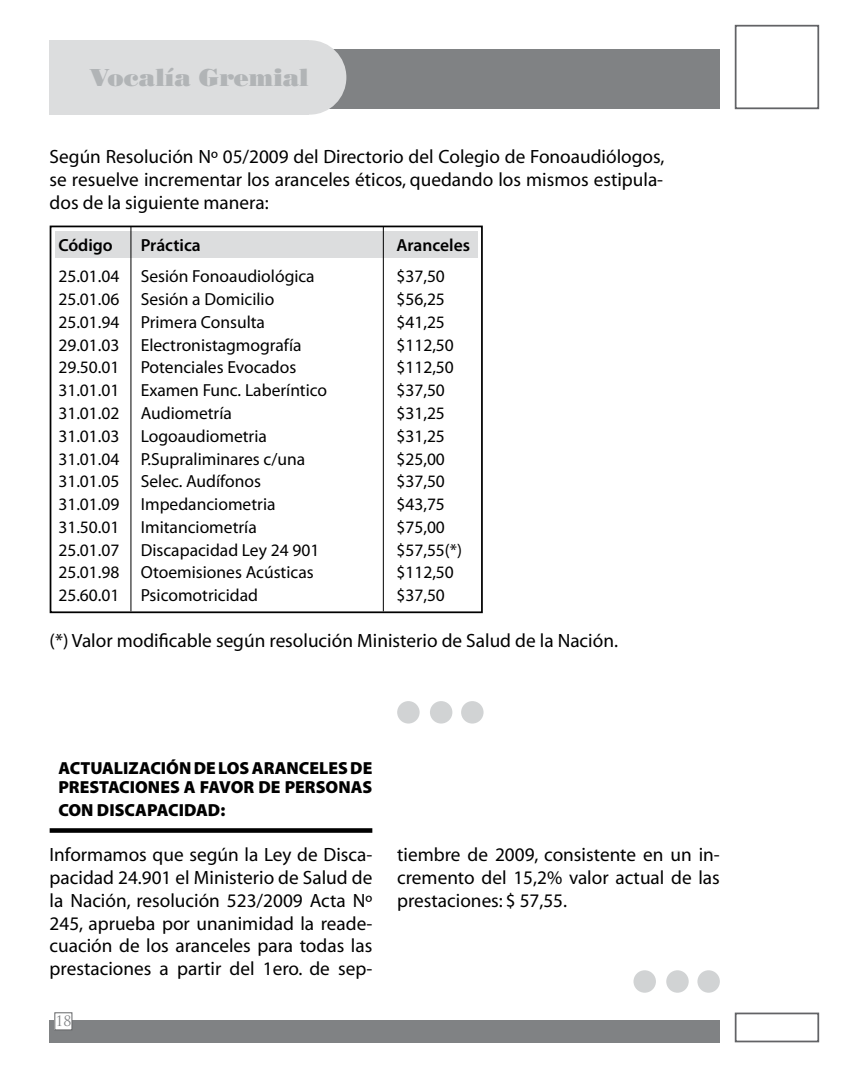
<style>
.page{position:relative;width:844px;height:1092px;background:#fff}
.page>*{position:absolute;margin:0;border:0;box-sizing:border-box;transform-origin:0 0}
.t1{font:24.5px "Bodoni Poster";color:#b1b4b6}
.t2{font:19.25px/22.8px "Myriad";color:#000;text-align:justify}
.t3{font:17.5px "Myriad Pro";color:#000}
.t4{font:900 17.5px/19.2px "Myriad Pro";color:#000}
.t5{font:600 17.5px "Myriad Pro";color:#000}
.t6{font:14px "Trajan Pro";color:#808284}
</style>
<div class="page">
<div style="left:50px;top:50px;width:669px;height:59px;background:#808284"></div>
<div style="left:734px;top:25px;width:85px;height:84px;border:2px solid #626366"></div>
<div style="left:50px;top:1019px;width:669px;height:23px;background:#808284"></div>
<div style="left:55px;top:1012px;width:17px;height:17px;background:#fff"></div>
<div style="left:55px;top:1012px;width:17px;height:18px;border:1px solid #646567"></div>
<div style="left:734px;top:1012px;width:85px;height:30px;border:2px solid #626366"></div>
<div style="left:55px;top:231px;width:422px;height:27px;background:#dcddde"></div>
<div style="left:50px;top:225px;width:432px;height:388px;border:2px solid #000"></div>
<hr style="left:383px;top:226px;width:1px;height:385px;background:#000">
<hr style="left:130px;top:226px;width:1px;height:385px;background:#000">
<div style="left:273px;top:40px;width:73px;height:75px;background:#dcddde;border-radius:50%"></div>
<div style="left:50px;top:40px;width:259px;height:75px;background:#dcddde"></div>
<div style="left:50px;top:828px;width:322px;height:4px;border:2px solid #000"></div>
<div style="left:461px;top:701px;width:22px;height:22px;background:#d1d3d4;border-radius:50%"></div>
<div style="left:430px;top:701px;width:22px;height:22px;background:#d1d3d4;border-radius:50%"></div>
<div style="left:397px;top:701px;width:22px;height:22px;background:#d1d3d4;border-radius:50%"></div>
<div style="left:697px;top:970px;width:22px;height:22px;background:#d1d3d4;border-radius:50%"></div>
<div style="left:666px;top:970px;width:22px;height:22px;background:#d1d3d4;border-radius:50%"></div>
<div style="left:633px;top:970px;width:22px;height:22px;background:#d1d3d4;border-radius:50%"></div>
<p class="t1" style="left:89px;top:62px;width:221px">Vocalía Gremial</p>
<p class="t2" style="left:50px;top:146px;width:616px">Según Resolución Nº 05/2009 del Directorio del Colegio de Fonoaudiólogos, se resuelve incrementar los aranceles éticos, quedando los mismos estipula&shy;dos de la siguiente manera:</p>
<p class="t5" style="left:58px;top:234px;width:56px">Código</p>
<p class="t5" style="left:141px;top:234px;width:62px">Práctica</p>
<p class="t5" style="left:396px;top:234px;width:75px">Aranceles</p>
<p class="t3" style="left:58px;top:266px;width:258px">25.01.04 Sesión Fonoaudiológica</p>
<p class="t3" style="left:396px;top:266px;width:50px">$37,50</p>
<p class="t3" style="left:58px;top:288px;width:217px">25.01.06 Sesión a Domicilio</p>
<p class="t3" style="left:396px;top:288px;width:50px">$56,25</p>
<p class="t3" style="left:58px;top:311px;width:208px">25.01.94 Primera Consulta</p>
<p class="t3" style="left:396px;top:311px;width:50px">$41,25</p>
<p class="t3" style="left:58px;top:334px;width:245px">29.01.03 Electronistagmografía</p>
<p class="t3" style="left:396px;top:334px;width:59px">$112,50</p>
<p class="t3" style="left:58px;top:357px;width:239px">29.50.01 Potenciales Evocados</p>
<p class="t3" style="left:396px;top:357px;width:59px">$112,50</p>
<p class="t3" style="left:58px;top:379px;width:270px">31.01.01 Examen Func. Laberíntico</p>
<p class="t3" style="left:396px;top:379px;width:50px">$37,50</p>
<p class="t3" style="left:58px;top:402px;width:175px">31.01.02 Audiometría</p>
<p class="t3" style="left:396px;top:402px;width:50px">$31,25</p>
<p class="t3" style="left:58px;top:425px;width:210px">31.01.03 Logoaudiometria</p>
<p class="t3" style="left:396px;top:425px;width:50px">$31,25</p>
<p class="t3" style="left:58px;top:448px;width:248px">31.01.04 P.Supraliminares c/una</p>
<p class="t3" style="left:396px;top:448px;width:50px">$25,00</p>
<p class="t3" style="left:58px;top:470px;width:204px">31.01.05 Selec. Audífonos</p>
<p class="t3" style="left:396px;top:470px;width:50px">$37,50</p>
<p class="t3" style="left:58px;top:493px;width:218px">31.01.09 Impedanciometria</p>
<p class="t3" style="left:396px;top:493px;width:50px">$43,75</p>
<p class="t3" style="left:58px;top:516px;width:200px">31.50.01 Imitanciometría</p>
<p class="t3" style="left:396px;top:516px;width:50px">$75,00</p>
<p class="t3" style="left:58px;top:539px;width:262px">25.01.07 Discapacidad Ley 24 901</p>
<p class="t3" style="left:396px;top:539px;width:67px">$57,55(*)</p>
<p class="t3" style="left:58px;top:561px;width:257px">25.01.98 Otoemisiones Acústicas</p>
<p class="t3" style="left:396px;top:561px;width:59px">$112,50</p>
<p class="t3" style="left:58px;top:584px;width:201px">25.60.01 Psicomotricidad</p>
<p class="t3" style="left:396px;top:584px;width:50px">$37,50</p>
<p class="t2" style="left:50px;top:629px;width:569px">(*) Valor modificable según resolución Ministerio de Salud de la Nación.</p>
<p class="t4" style="left:58px;top:757px;width:315px">ACTUALIZACIÓN DE LOS ARANCELES DE<br>PRESTACIONES A FAVOR DE PERSONAS</p>
<p class="t4" style="left:58px;top:799px;width:168px">CON DISCAPACIDAD:</p>
<p class="t2" style="left:50px;top:844px;width:324px">Informamos que según la Ley de Disca&shy;pacidad 24.901 el Ministerio de Salud de la Nación, resolución 523/2009 Acta Nº 245, aprueba por unanimidad la reade&shy;cuación de los aranceles para todas las prestaciones a partir del 1ero. de sep-</p>
<p class="t2" style="left:397px;top:844px;width:324px">tiembre de 2009, consistente en un in&shy;cremento del 15,2% valor actual de las prestaciones: $ 57,55.</p>
<p class="t6" style="left:55px;top:1011px;width:17px">18</p>
</div>
